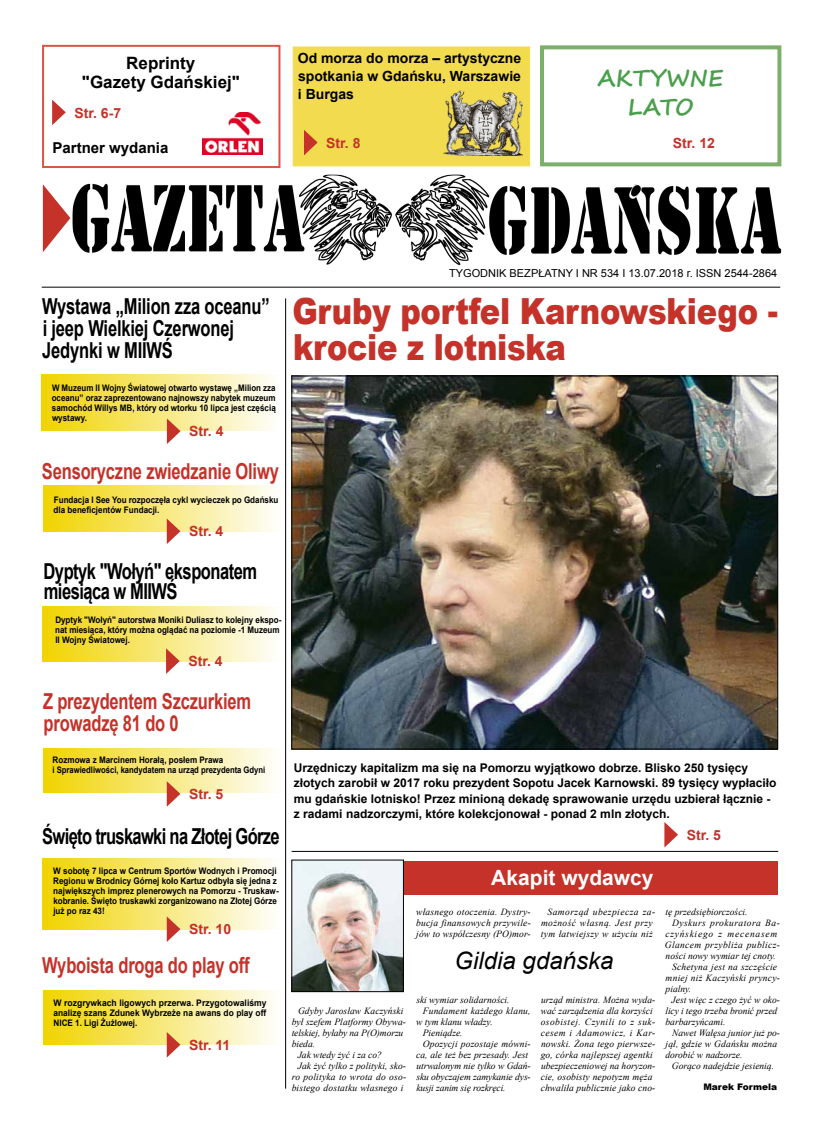
<style>
.page{position:relative;width:820px;height:1134px;background:#fff}
.page>*{position:absolute;margin:0;border:0;box-sizing:border-box;transform-origin:0 0}
.t1{font:900 36px/35.4px "Arial";letter-spacing:-.01em;color:#c4322a;scale:.85 1}
.t2{font:italic 24px "Arial";color:#000}
.t3{font:700 23px/29px "Segoe Print";color:#4a9f4c;text-align:center}
.t4{font:700 22px/22px "Arial";letter-spacing:-.01em;color:#c4322a;scale:.75 1}
.t5{font:700 22px/20px "Arial";letter-spacing:-.03em;color:#000;scale:.75 1}
.t6{font:700 22px/22px "Arial";letter-spacing:-.01em;color:#000;scale:.75 1}
.t7{font:700 21px "Arial";color:#fff}
.t8{font:700 17px/19px "Arial";color:#000;text-align:center}
.t9{font:700 15px "Arial";color:#000}
.t10{font:700 14px/18px "Arial";color:#000;text-align:justify}
.t11{font:700 14px "Arial";color:#c4322a}
.t12{font:700 12px/15.5px "Arial";color:#000}
.t13{font:11px "Arial";color:#000}
.t14{font:italic 9.5px/11px "Times New Roman";letter-spacing:.005em;color:#000;text-align:justify}
.t15{font:italic 9.5px/11px "Times New Roman";letter-spacing:.04em;color:#000}
.t16{font:italic 9.5px "Times New Roman";letter-spacing:.025em;color:#000}
.t17{font:italic 9.5px "Times New Roman";letter-spacing:.05em;color:#000}
.t18{font:italic 9.5px "Times New Roman";letter-spacing:.08em;color:#000}
.t19{font:700 9px/10px "Arial";color:#000;scale:.9 1}
.t20{font:700 9px/10px "Arial";color:#000;scale:.89 1}
.t21{font:700 9px/10px "Arial";color:#000;text-align:justify;scale:.88 1}
.t22{font:700 9px/10px "Arial";color:#000;text-align:justify;scale:.95 1}
.t23{font:900 9px "Arial";color:#000}
</style>
<div class="page">
<div style="left:292px;top:47px;width:238px;height:119px;background:#f3db4f"></div>
<svg style="left:43px;top:184px;width:27px;height:68px"></svg>
<hr style="left:42px;top:287px;width:738px;height:1px;background:#000">
<img style="left:72px;top:174px;width:709px;height:91px">
<svg style="left:304px;top:130px;width:13px;height:25px"></svg>
<div style="left:540px;top:45px;width:241px;height:121px;border:4px solid #7cb06a"></div>
<div style="left:291px;top:861px;width:486px;height:33px;background:#c4322a"></div>
<div style="left:43px;top:485px;width:238px;height:46px;background:linear-gradient(to right,#f1d400,#fefefb)"></div>
<div style="left:43px;top:606px;width:237px;height:55px;background:linear-gradient(to right,#f1d401,#fefefb)"></div>
<div style="left:43px;top:990px;width:238px;height:55px;background:linear-gradient(to right,#f1d400,#fefefb)"></div>
<div style="left:43px;top:748px;width:238px;height:44px;background:linear-gradient(to right,#f1d400,#fefefb)"></div>
<div style="left:42px;top:374px;width:237px;height:57px;background:linear-gradient(to right,#f1d401,#fefefb)"></div>
<div style="left:43px;top:858px;width:237px;height:71px;background:linear-gradient(to right,#f1d401,#fefefc)"></div>
<hr style="left:291px;top:851px;width:487px;height:1px;background:#000">
<hr style="left:285px;top:298px;width:1px;height:791px;background:#000">
<svg style="left:167px;top:1032px;width:13px;height:25px"></svg>
<svg style="left:167px;top:781px;width:13px;height:26px"></svg>
<svg style="left:664px;top:822px;width:13px;height:25px"></svg>
<img style="left:293px;top:861px;width:109px;height:129px">
<div style="left:291px;top:859px;width:113px;height:133px;border:1px solid #000"></div>
<div style="left:42px;top:45px;width:238px;height:123px;border:2px solid #dd5443"></div>
<svg style="left:52px;top:100px;width:14px;height:25px"></svg>
<img style="left:202px;top:113px;width:60px;height:42px">
<img style="left:443px;top:91px;width:79px;height:64px">
<img style="left:293px;top:377px;width:483px;height:370px">
<svg style="left:167px;top:418px;width:13px;height:26px"></svg>
<svg style="left:166px;top:648px;width:14px;height:26px"></svg>
<svg style="left:167px;top:518px;width:13px;height:26px"></svg>
<svg style="left:167px;top:916px;width:13px;height:26px"></svg>
<h3 class="t8" style="left:82px;top:54px;width:159px">Reprinty<br>"Gazety Gdańskiej"</h3>
<h3 class="t11" style="left:74px;top:103px;width:48px">Str. 6-7</h3>
<h3 class="t9" style="left:52px;top:138px;width:117px">Partner wydania</h3>
<h3 class="t10" style="left:298px;top:50px;width:225px">Od morza do morza – artystyczne spotkania w Gdańsku, Warszawie i Burgas</h3>
<h3 class="t11" style="left:326px;top:133px;width:36px">Str. 8</h3>
<h3 class="t3" style="left:597px;top:62px;width:127px">AKTYWNE<br>LATO</h3>
<h3 class="t11" style="left:672px;top:133px;width:44px">Str. 12</h3>
<h3 class="t6" style="left:42px;top:296px;width:305px">Wystawa „Milion zza oceanu” i jeep Wielkiej Czerwonej<br>Jedynki w MIIWŚ</h3>
<p class="t21" style="left:52px;top:383px;width:256px">W Muzeum II Wojny Światowej otwarto wystawę „Milion zza oceanu” oraz zaprezentowano najnowszy nabytek muzeum samochód Willys MB, który od wtorku 10 lipca jest częścią wystawy.</p>
<h3 class="t11" style="left:189px;top:422px;width:36px">Str. 4</h3>
<p class="t13" style="left:449px;top:266px;width:329px">TYGODNIK BEZPŁATNY I NR 534 I 13.07.2018 r. ISSN 2544-2864</p>
<h1 class="t1" style="left:292px;top:292px;width:572px">Gruby portfel Karnowskiego - krocie z lotniska</h1>
<h3 class="t4" style="left:42px;top:461px;width:317px">Sensoryczne zwiedzanie Oliwy</h3>
<p class="t20" style="left:54px;top:495px;width:254px">Fundacja I See You rozpoczęła cykl wycieczek po Gdańsku dla beneficjentów Fundacji.</p>
<h3 class="t11" style="left:189px;top:522px;width:36px">Str. 4</h3>
<h3 class="t5" style="left:44px;top:561px;width:286px">Dyptyk "Wołyń" eksponatem miesiąca w MIIWŚ</h3>
<p class="t20" style="left:55px;top:615px;width:255px">Dyptyk "Wołyń" autorstwa Moniki Duliasz to kolejny ekspo&shy;nat miesiąca, który można oglądać na poziomie -1 Muzeum<br>II Wojny Światowej.</p>
<h3 class="t11" style="left:188px;top:652px;width:36px">Str. 4</h3>
<h3 class="t4" style="left:43px;top:691px;width:279px">Z prezydentem Szczurkiem prowadzę 81 do 0</h3>
<p class="t19" style="left:53px;top:755px;width:238px">Rozmowa z Marcinem Horałą, posłem Prawa<br>i Sprawiedliwości, kandydatem na urząd prezydenta Gdyni</p>
<h3 class="t11" style="left:189px;top:785px;width:36px">Str. 5</h3>
<h3 class="t5" style="left:42px;top:826px;width:318px">Święto truskawki na Złotej Górze</h3>
<p class="t19" style="left:53px;top:866px;width:252px">W sobotę 7 lipca w Centrum Sportów Wodnych i Promocji Regionu w Brodnicy Górnej koło Kartuz odbyła się jedna z największych imprez plenerowych na Pomorzu - Truskaw&shy;kobranie. Święto truskawki zorganizowano na Złotej Górze już po raz 43!</p>
<h3 class="t11" style="left:189px;top:920px;width:44px">Str. 10</h3>
<h3 class="t4" style="left:42px;top:955px;width:278px">Wyboista droga do play off</h3>
<p class="t22" style="left:53px;top:998px;width:226px">W rozgrywkach ligowych przerwa. Przygotowaliśmy analizę szans Zdunek Wybrzeże na awans do play off NICE 1. Ligi Żużlowej.</p>
<h3 class="t11" style="left:189px;top:1036px;width:43px">Str. 11</h3>
<p class="t12" style="left:293px;top:760px;width:484px">Urzędniczy kapitalizm ma się na Pomorzu wyjątkowo dobrze. Blisko 250 tysięcy złotych zarobił w 2017 roku prezydent Sopotu Jacek Karnowski. 89 tysięcy wypłaciło mu gdańskie lotnisko! Przez minioną dekadę sprawowanie urzędu uzbierał łącznie - z radami nadzorczymi, które kolekcjonował - ponad 2 mln złotych.</p>
<h3 class="t11" style="left:686px;top:826px;width:36px">Str. 5</h3>
<p class="t14" style="left:298px;top:1005px;width:107px">Gdyby Jarosław Kaczyński</p>
<p class="t14" style="left:291px;top:1016px;width:116px">był szefem Platformy Obywa-</p>
<p class="t14" style="left:291px;top:1027px;width:113px">telskiej, byłaby na P(O)morzu</p>
<p class="t14" style="left:291px;top:1038px;width:25px">bieda.</p>
<p class="t14" style="left:297px;top:1049px;width:86px">Jak wtedy żyć i za co?</p>
<p class="t14" style="left:297px;top:1060px;width:110px">Jak żyć tylko z polityki, sko-</p>
<p class="t16" style="left:291px;top:1070px;width:116px">ro polityka to wrota do oso-</p>
<p class="t14" style="left:291px;top:1082px;width:113px">bistego dostatku własnego i</p>
<h3 class="t7" style="left:491px;top:863px;width:164px">Akapit wydawcy</h3>
<p class="t14" style="left:416px;top:906px;width:116px">własnego otoczenia. Dystry&shy;bucja finansowych przywile&shy;jów to współczesny (PO)mor-</p>
<p class="t15" style="left:540px;top:906px;width:116px;text-indent:7px">Samorząd ubezpiecza za&shy;możność własną. Jest przy tym łatwiejszy w użyciu niż</p>
<h2 class="t2" style="left:454px;top:945px;width:160px">Gildia gdańska</h2>
<p class="t14" style="left:416px;top:994px;width:95px">ski wymiar solidarności.</p>
<p class="t14" style="left:422px;top:1005px;width:109px">Fundament każdego klanu,</p>
<p class="t14" style="left:416px;top:1016px;width:78px">w tym klanu władzy.</p>
<p class="t14" style="left:422px;top:1027px;width:41px">Pieniądze.</p>
<p class="t14" style="left:422px;top:1038px;width:109px">Opozycji pozostaje mówni-</p>
<p class="t14" style="left:416px;top:1049px;width:113px">ca, ale też bez przesady. Jest</p>
<p class="t14" style="left:416px;top:1060px;width:116px">utrwalonym nie tylko w Gdań-</p>
<p class="t14" style="left:416px;top:1071px;width:116px">sku obyczajem zamykanie dys-</p>
<p class="t14" style="left:416px;top:1082px;width:91px">kusji zanim się rozkręci.</p>
<p class="t14" style="left:540px;top:994px;width:116px;text-align:left">urząd ministra. Można wyda&shy;wać zarządzenia dla korzyści osobistej. Czynili to z suk&shy;cesem i Adamowicz, i Kar&shy;nowski. Żona tego pierwsze&shy;go, córka najlepszej agentki ubezpieczeniowej na horyzon&shy;cie, osobisty nepotyzm męża chwaliła publicznie jako cno-</p>
<p class="t14" style="left:665px;top:906px;width:83px">tę przedsiębiorczości.</p>
<p class="t17" style="left:671px;top:916px;width:109px">Dyskurs prokuratora Ba-</p>
<p class="t18" style="left:665px;top:927px;width:113px">czyńskiego z mecenasem</p>
<p class="t15" style="left:664px;top:939px;width:116px">Glancem przybliża publicz-</p>
<p class="t14" style="left:665px;top:950px;width:112px">ności nowy wymiar tej cnoty.</p>
<p class="t14" style="left:672px;top:961px;width:106px">Schetyna jest na szczęście</p>
<p class="t16" style="left:665px;top:971px;width:116px">mniej niż Kaczyński pryncy-</p>
<p class="t14" style="left:665px;top:983px;width:27px">pialny.</p>
<p class="t14" style="left:671px;top:994px;width:110px">Jest więc z czego żyć w oko-</p>
<p class="t14" style="left:665px;top:1005px;width:113px">licy i tego trzeba bronić przed</p>
<p class="t14" style="left:665px;top:1016px;width:61px">barbarzyńcami.</p>
<p class="t14" style="left:672px;top:1027px;width:109px">Nawet Wałęsa junior już po-</p>
<p class="t14" style="left:665px;top:1038px;width:113px">jął, gdzie w Gdańsku można</p>
<p class="t14" style="left:665px;top:1049px;width:78px">dorobić w nadzorze.</p>
<p class="t14" style="left:671px;top:1060px;width:104px">Gorąco nadejdzie jesienią.</p>
<p class="t23" style="left:703px;top:1081px;width:75px">Marek Formela</p>
</div>
